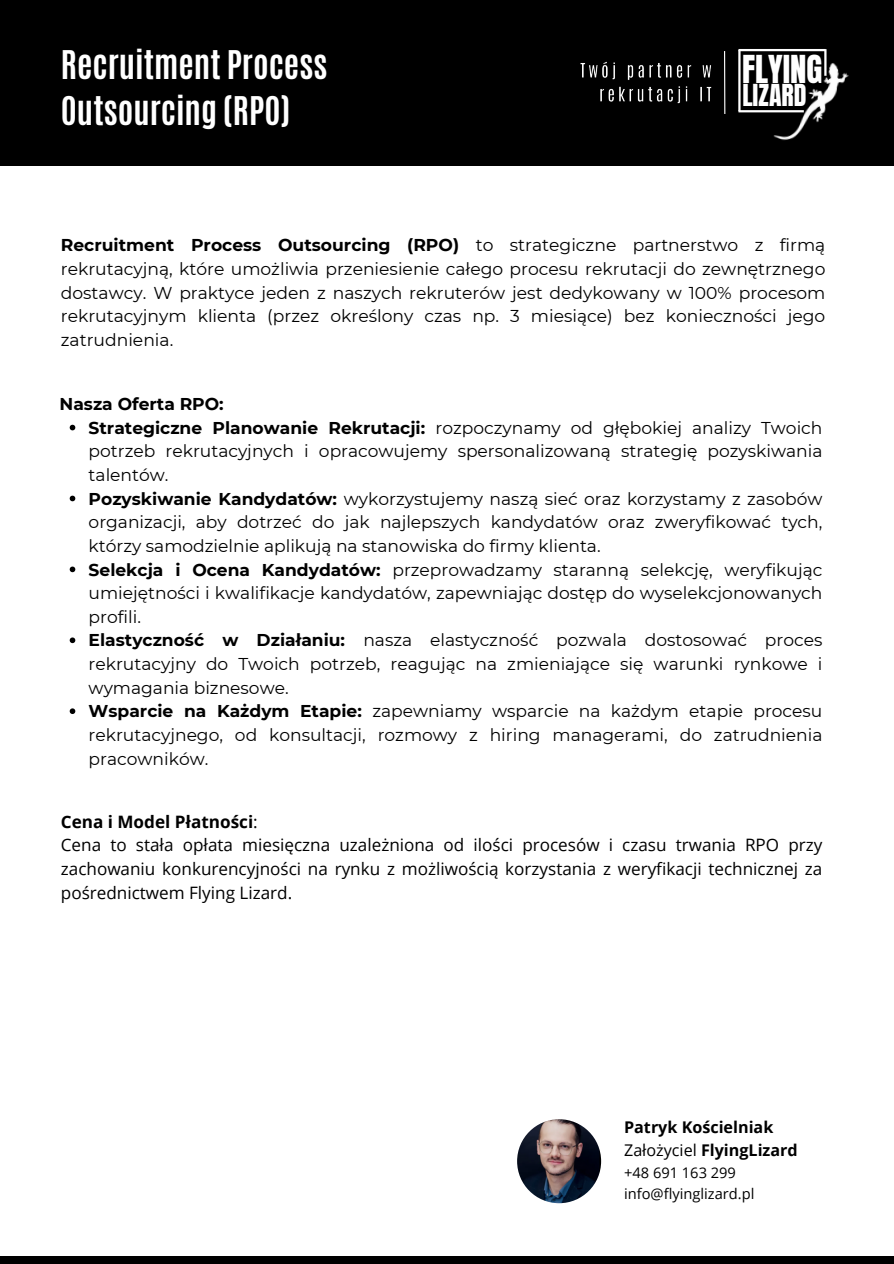
<style>
.page{position:relative;width:894px;height:1264px;background:#fff}
.page>*{position:absolute;margin:0;border:0;box-sizing:border-box;transform-origin:0 0}
.t1{font:700 33px/46.2px "Antonio";color:#fff}
.t2{font:32.7px "Anton";color:#fff}
.t3{font:25.8px "Anton";color:#fff}
.t4{font:17.1px/23.7px "Montserrat";color:#000;text-align:justify}
.t5{font:17.1px/23.7px "Open Sans";color:#000;text-align:justify}
.t6{font:700 17.1px "Open Sans";color:#000}
.t7{font:700 17.1px "Montserrat";color:#000}
.t8{font:700 16.2px "Open Sans";color:#000}
.t9{font:14.7px "Open Sans";color:#000}
.s1{font-weight:700}
.s2{font-weight:400}
</style>
<div class="page">
<div style="left:0;top:0;width:893px;height:166px;background:#000"></div>
<hr style="left:723px;top:51px;width:2px;height:63px;background:#fff">
<img style="left:724px;top:49px;width:125px;height:92px">
<hr style="left:738px;top:50px;width:2px;height:61px;background:#fff">
<hr style="left:738px;top:49px;width:87px;height:2px;background:#fff">
<hr style="left:738px;top:110px;width:65px;height:2px;background:#fff">
<hr style="left:824px;top:49px;width:2px;height:27px;background:#fff">
<img style="left:517px;top:1119px;width:84px;height:84px;border-radius:50%">
<div style="left:0;top:1256px;width:893px;height:7px;background:#000"></div>
<img style="left:580px;top:61px;width:132px;height:43px">
<svg style="left:70px;top:425px;width:5px;height:5px"></svg>
<svg style="left:70px;top:495px;width:5px;height:6px"></svg>
<svg style="left:70px;top:566px;width:5px;height:6px"></svg>
<svg style="left:70px;top:637px;width:5px;height:6px"></svg>
<svg style="left:70px;top:708px;width:5px;height:6px"></svg>
<p class="t1" style="left:61px;top:42px;width:268px">Recruitment Process<br>Outsourcing (RPO)</p>
<p class="t2" style="left:742px;top:46px;width:82px">FLYING</p>
<p class="t3" style="left:742px;top:77px;width:66px">LIZARD</p>
<p class="t4" style="left:61px;top:233px;width:765px"><span class="s1">Recruitment Process Outsourcing (RPO)</span> to strategiczne partnerstwo z firmą rekrutacyjną, które umożliwia przeniesienie całego procesu rekrutacji do zewnętrznego dostawcy. W praktyce jeden z naszych rekruterów jest dedykowany w 100% procesom rekrutacyjnym klienta (przez określony czas np. 3 miesiące) bez konieczności jego zatrudnienia.</p>
<p class="t7" style="left:60px;top:393px;width:166px">Nasza Oferta RPO:</p>
<p class="t4" style="left:89px;top:416px;width:735px"><span class="s1">Strategiczne Planowanie Rekrutacji:</span> rozpoczynamy od głębokiej analizy Twoich potrzeb rekrutacyjnych i opracowujemy spersonalizowaną strategię pozyskiwania talentów.</p>
<p class="t4" style="left:89px;top:486px;width:735px"><span class="s1">Pozyskiwanie Kandydatów:</span> wykorzystujemy naszą sieć oraz korzystamy z zasobów organizacji, aby dotrzeć do jak najlepszych kandydatów oraz zweryfikować tych, którzy samodzielnie aplikują na stanowiska do firmy klienta.</p>
<p class="t4" style="left:89px;top:557px;width:735px"><span class="s1">Selekcja i Ocena Kandydatów:</span> przeprowadzamy staranną selekcję, weryfikując umiejętności i kwalifikacje kandydatów, zapewniając dostęp do wyselekcjonowanych profili.</p>
<p class="t4" style="left:89px;top:628px;width:735px"><span class="s1">Elastyczność w Działaniu:</span> nasza elastyczność pozwala dostosować proces rekrutacyjny do Twoich potrzeb, reagując na zmieniające się warunki rynkowe i wymagania biznesowe.</p>
<p class="t4" style="left:89px;top:699px;width:735px"><span class="s1">Wsparcie na Każdym Etapie:</span> zapewniamy wsparcie na każdym etapie procesu rekrutacyjnego, od konsultacji, rozmowy z hiring managerami, do zatrudnienia pracowników.</p>
<p class="t6" style="left:61px;top:809px;width:198px">Cena i Model Płatności<span class="s2">:</span></p>
<p class="t5" style="left:61px;top:832px;width:762px">Cena to stała opłata miesięczna uzależniona od ilości procesów i czasu trwania RPO przy zachowaniu konkurencyjności na rynku z możliwością korzystania z weryfikacji technicznej za pośrednictwem Flying Lizard.</p>
<p class="t8" style="left:624px;top:1116px;width:151px">Patryk Kościelniak</p>
<p class="t8" style="left:624px;top:1138px;width:175px"><span class="s2">Założyciel</span> FlyingLizard</p>
<p class="t9" style="left:624px;top:1162px;width:113px">+48 691 163 299</p>
<p class="t9" style="left:624px;top:1182px;width:132px">info@flyinglizard.pl</p>
</div>
